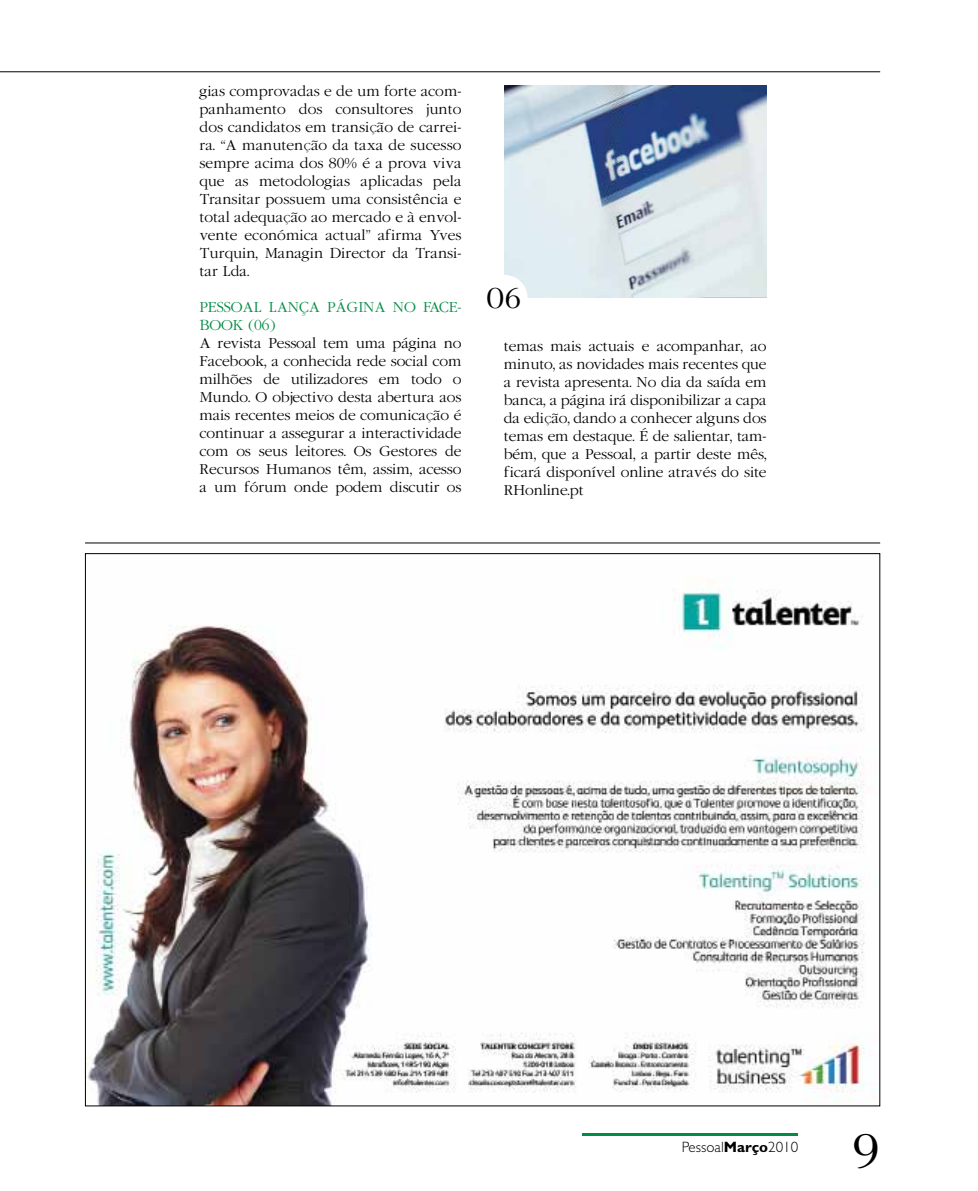
<style>
.page{position:relative;width:978px;height:1191px;background:#fff}
.page>*{position:absolute;margin:0;border:0;box-sizing:border-box;transform-origin:0 0}
.t1{font:45px "Lingwood";color:#000}
.t2{font:27px "Lingwood";color:#000}
.t3{font:300 15px "Gentle Sans";color:#000}
.t4{font:300 13.5px/18px "Garamond";color:#000;text-align:justify}
.t5{font:300 13.5px "Garamond";color:#008c44}
.s1{font-weight:700}
</style>
<div class="page">
<hr style="left:0;top:71px;width:880px;height:1px;background:#000">
<hr style="left:582px;top:1133px;width:216px;height:2px;background:#008c44">
<hr style="left:85px;top:542px;width:795px;height:1px;background:#000">
<img style="left:505px;top:85px;width:261px;height:213px">
<div style="left:482px;top:275px;width:46px;height:45px;background:#fff;border-radius:50%"></div>
<img style="left:87px;top:584px;width:789px;height:520px">
<p class="t4" style="left:200px;top:82px;width:263px">gias comprovadas e de um forte acom&shy;panhamento dos consultores junto dos candidatos em transição de carrei&shy;ra. “A manutenção da taxa de sucesso sempre acima dos 80% é a prova viva que as metodologias aplicadas pela Transitar possuem uma consistência e total adequação ao mercado e à envol&shy;vente económica actual” afirma Yves Turquin, Managin Director da Transi&shy;tar Lda.</p>
<p class="t5" style="left:200px;top:298px;width:176px">Pessoal lança página</p>
<p class="t5" style="left:393px;top:298px;width:40px">no Fac</p>
<p class="t5" style="left:449px;top:298px;width:14px">e-</p>
<p class="t5" style="left:200px;top:316px;width:77px">book (06)</p>
<p class="t4" style="left:200px;top:334px;width:263px">A revista Pessoal tem uma página no Facebook, a conhecida rede social com milhões de utilizadores em todo o Mundo. O objectivo desta abertura aos mais recentes meios de comunicação é continuar a assegurar a interactividade com os seus leitores. Os Gestores de Recursos Humanos têm, assim, acesso a um fórum onde podem discutir os</p>
<p class="t4" style="left:504px;top:337px;width:264px">temas mais actuais e acompanhar, ao minuto, as novidades mais recentes que a revista apresenta. No dia da saída em banca, a página irá disponibilizar a capa da edição, dando a conhecer alguns dos temas em destaque. É de salientar, tam&shy;bém, que a Pessoal, a partir deste mês, ficará disponível online através do site RHonline.pt</p>
<h2 class="t2" style="left:487px;top:283px;width:37px">06</h2>
<p class="t3" style="left:682px;top:1137px;width:118px">Pessoal<span class="s1">Março</span>2010</p>
<h1 class="t1" style="left:851px;top:1125px;width:31px">9</h1>
</div>
